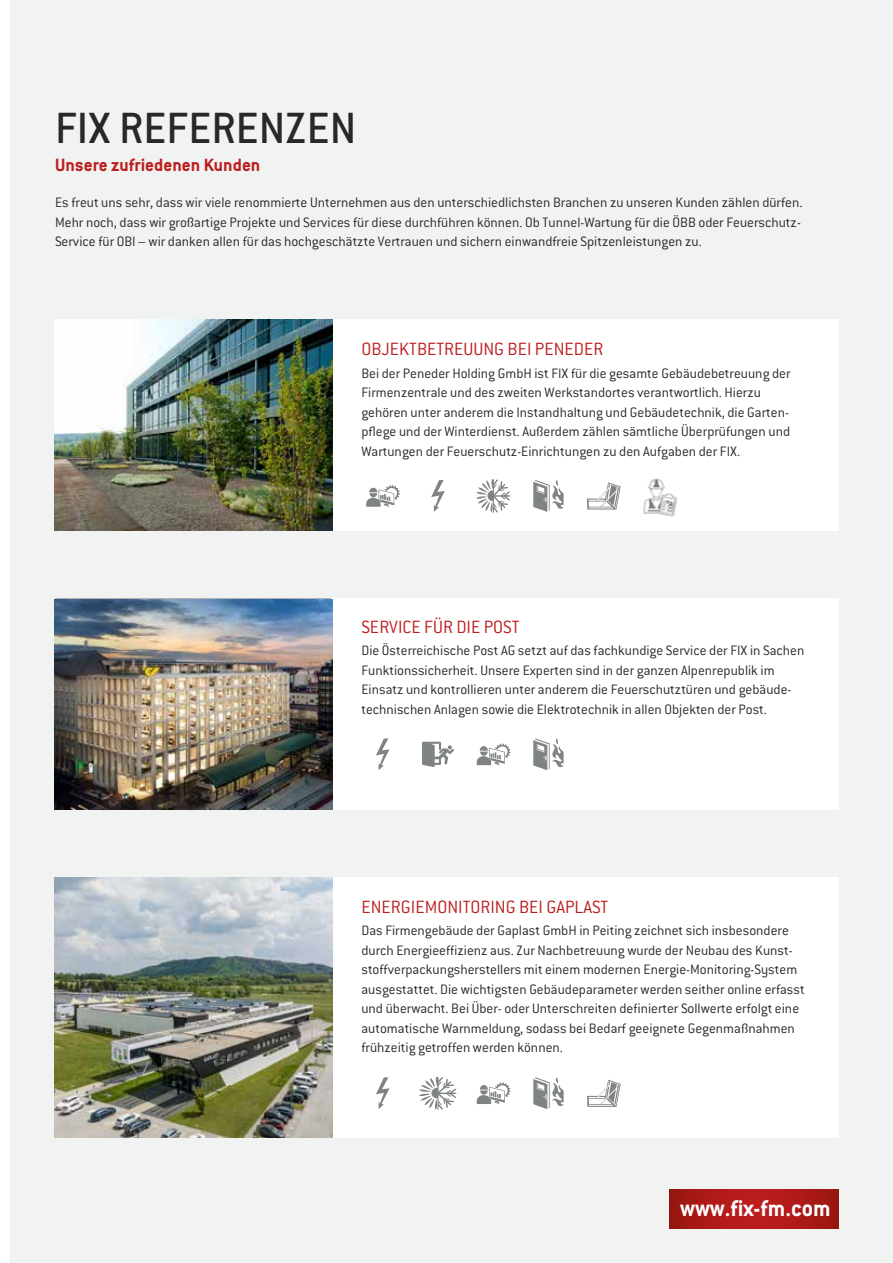
<style>
.page{position:relative;width:893px;height:1263px;background:#fff}
.page>*{position:absolute;margin:0;border:0;box-sizing:border-box;transform-origin:0 0}
.t1{font:500 48px "ITC Conduit LTCE";color:#282827}
.t2{font:700 24.9px "ITC Conduit LTCE";color:#fff}
.t3{font:300 19.5px "ITC Conduit LTCE";color:#bd1d1d}
.t4{font:700 19.5px "ITC Conduit LTCE";color:#bd1d1d}
.t5{font:300 15px/19.5px "ITC Conduit LTCE";color:#282827}
</style>
<div class="page">
<div style="left:11px;top:0;width:882px;height:1263px;background:#f1f2f2"></div>
<svg style="left:669px;top:1190px;width:170px;height:38px;background:#ad1a17"></svg>
<div style="left:55px;top:320px;width:784px;height:211px;background:#fff"></div>
<div style="left:55px;top:598px;width:784px;height:211px;background:#fff"></div>
<div style="left:55px;top:877px;width:784px;height:260px;background:#fff"></div>
<svg style="left:533px;top:480px;width:31px;height:32px"></svg>
<svg style="left:533px;top:1077px;width:31px;height:32px"></svg>
<svg style="left:533px;top:738px;width:31px;height:32px"></svg>
<svg style="left:366px;top:485px;width:34px;height:22px"></svg>
<svg style="left:587px;top:482px;width:34px;height:28px"></svg>
<svg style="left:587px;top:1080px;width:34px;height:27px"></svg>
<svg style="left:431px;top:480px;width:14px;height:32px"></svg>
<svg style="left:376px;top:738px;width:13px;height:32px"></svg>
<svg style="left:376px;top:1077px;width:13px;height:32px"></svg>
<svg style="left:477px;top:743px;width:33px;height:22px"></svg>
<svg style="left:477px;top:1082px;width:33px;height:22px"></svg>
<svg style="left:422px;top:742px;width:32px;height:25px"></svg>
<img style="left:643px;top:478px;width:35px;height:39px">
<img style="left:54px;top:320px;width:279px;height:210px">
<img style="left:54px;top:599px;width:279px;height:210px">
<img style="left:54px;top:877px;width:279px;height:260px">
<svg style="left:476px;top:479px;width:34px;height:34px"></svg>
<svg style="left:419px;top:1077px;width:37px;height:33px"></svg>
<h1 class="t1" style="left:55px;top:100px;width:303px">FIX REFERENZEN</h1>
<h3 class="t4" style="left:55px;top:153px;width:207px">Unsere zufriedenen Kunden</h3>
<p class="t5" style="left:55px;top:193px;width:749px;text-align:justify">Es freut uns sehr, dass wir viele renommierte Unternehmen aus den unterschiedlichsten Branchen zu unseren Kunden zählen dürfen.<br>Mehr noch, dass wir großartige Projekte und Services für diese durchführen können. Ob Tunnel-Wartung für die ÖBB oder Feuerschutz-Service für OBI – wir danken allen für das hochgeschätzte Vertrauen und sichern einwandfreie Spitzenleistungen zu.</p>
<h3 class="t3" style="left:361px;top:338px;width:244px">OBJEKTBETREUUNG BEI PENEDER</h3>
<p class="t5" style="left:361px;top:363px;width:431px">Bei der Peneder Holding GmbH ist FIX für die gesamte Gebäudebetreuung der Firmenzentrale und des zweiten Werkstandortes verantwortlich. Hierzu gehören unter anderem die Instandhaltung und Gebäudetechnik, die Garten&shy;pflege und der Winterdienst. Außerdem zählen sämtliche Überprüfungen und Wartungen der Feuerschutz-Einrichtungen zu den Aufgaben der FIX.</p>
<h3 class="t3" style="left:361px;top:616px;width:160px">SERVICE FÜR DIE POST</h3>
<p class="t5" style="left:361px;top:641px;width:444px">Die Österreichische Post AG setzt auf das fachkundige Service der FIX in Sachen Funktionssicherheit. Unsere Experten sind in der ganzen Alpenrepublik im Einsatz und kontrollieren unter anderem die Feuerschutztüren und gebäude&shy;technischen Anlagen sowie die Elektrotechnik in allen Objekten der Post.</p>
<h3 class="t3" style="left:361px;top:895px;width:248px">ENERGIEMONITORING BEI GAPLAST</h3>
<p class="t5" style="left:361px;top:921px;width:445px">Das Firmengebäude der Gaplast GmbH in Peiting zeichnet sich insbesondere durch Energieeffizienz aus. Zur Nachbetreuung wurde der Neubau des Kunst&shy;stoffverpackungsherstellers mit einem modernen Energie-Monitoring-System ausgestattet. Die wichtigsten Gebäudeparameter werden seither online erfasst und überwacht. Bei Über- oder Unterschreiten definierter Sollwerte erfolgt eine automatische Warnmeldung, sodass bei Bedarf geeignete Gegenmaßnahmen frühzeitig getroffen werden können.</p>
<h2 class="t2" style="left:680px;top:1193px;width:152px">www.fix-fm.com</h2>
</div>
